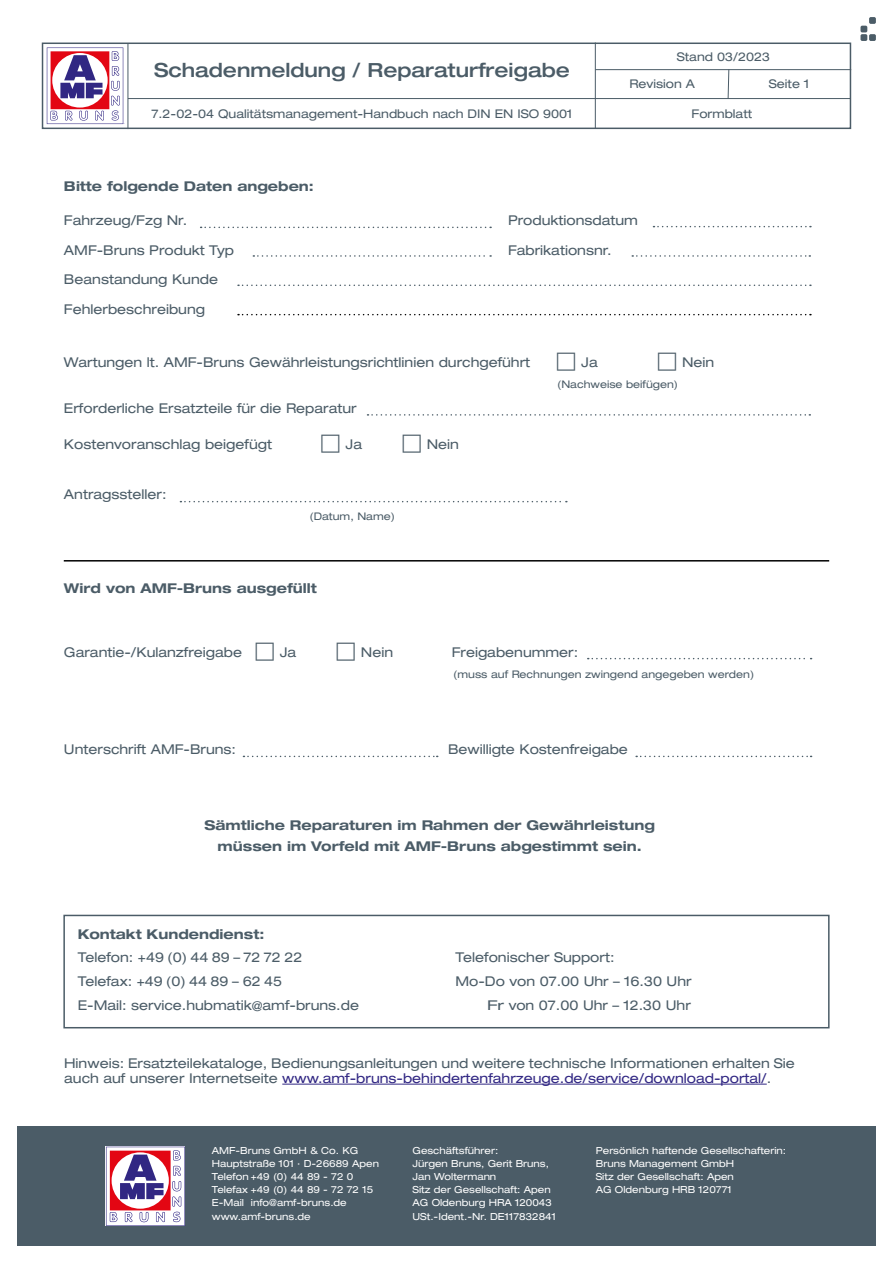
<style>
.page{position:relative;width:893px;height:1263px;background:#fff}
.page>*{position:absolute;margin:0;border:0;box-sizing:border-box;transform-origin:0 0}
.t1{font:500 expanded 19.5px "Helvetica Neue LT Std";color:#4b5c67}
.t2{font:expanded 13.5px/23.7px "Helvetica Neue LT Std";color:#4b5c67}
.t3{font:700 expanded 13.5px/21px "Helvetica Neue LT Std";color:#4b5c67;text-align:center}
.t4{font:expanded 13.5px "Helvetica Neue LT Std";color:#4b5c67;scale:1.2 1}
.t5{font:expanded 12px "Helvetica Neue";color:#4b5c67}
.t6{font:expanded 10.5px "Helvetica Neue LT Std";color:#4b5c67}
.t7{font:expanded 9.75px/13.2px "Helvetica Neue LT Std";color:#fff}
.s1{color:#312783}
</style>
<div class="page">
<svg style="left:47px;top:48px;width:76px;height:76px"></svg>
<div style="left:42px;top:43px;width:809px;height:86px;border:2px solid #4b5c67"></div>
<div style="left:869px;top:17px;width:7px;height:7px;background:#4b5c67;border-radius:2px"></div>
<div style="left:860px;top:26px;width:7px;height:6px;background:#4b5c67;border-radius:2px"></div>
<div style="left:860px;top:34px;width:7px;height:7px;background:#4b5c67;border-radius:2px"></div>
<div style="left:869px;top:34px;width:7px;height:7px;background:#4b5c67;border-radius:2px"></div>
<hr style="left:128px;top:98px;width:722px;height:1px;background:#4b5c67">
<hr style="left:595px;top:69px;width:256px;height:1px;background:#4b5c67">
<hr style="left:595px;top:43px;width:1px;height:85px;background:#4b5c67">
<svg style="left:727px;top:69px;width:3px;height:31px"></svg>
<hr style="left:128px;top:43px;width:1px;height:86px;background:#4b5c67">
<svg style="left:201px;top:227px;width:290px;height:1px"></svg>
<svg style="left:253px;top:255px;width:238px;height:2px"></svg>
<svg style="left:238px;top:285px;width:573px;height:1px"></svg>
<svg style="left:238px;top:314px;width:573px;height:1px"></svg>
<svg style="left:588px;top:658px;width:224px;height:1px"></svg>
<svg style="left:367px;top:414px;width:443px;height:2px"></svg>
<hr style="left:64px;top:560px;width:765px;height:1px;background:#000">
<svg style="left:180px;top:501px;width:387px;height:1px"></svg>
<svg style="left:243px;top:756px;width:195px;height:1px"></svg>
<svg style="left:632px;top:255px;width:178px;height:2px"></svg>
<svg style="left:653px;top:226px;width:158px;height:1px"></svg>
<svg style="left:636px;top:756px;width:176px;height:1px"></svg>
<div style="left:63px;top:915px;width:767px;height:113px;border:2px solid #4b5c67"></div>
<hr style="left:282px;top:1084px;width:485px;height:1px;background:#312783">
<div style="left:17px;top:1126px;width:859px;height:120px;background:#4b5c67"></div>
<svg style="left:106px;top:1147px;width:79px;height:79px;background:#c89eb7"></svg>
<h1 class="t1" style="left:154px;top:58px;width:417px">Schadenmeldung / Reparaturfreigabe</h1>
<p class="t5" style="left:151px;top:107px;width:423px">7.2-02-04 Qualitätsmanagement-Handbuch nach DIN EN ISO 9001</p>
<p class="t5" style="left:677px;top:49px;width:95px">Stand 03/2023</p>
<p class="t5" style="left:629px;top:77px;width:67px">Revision A</p>
<p class="t5" style="left:692px;top:106px;width:62px">Formblatt</p>
<p class="t5" style="left:769px;top:77px;width:42px">Seite 1</p>
<p class="t3" style="left:64px;top:176px;width:251px">Bitte folgende Daten angeben:</p>
<p class="t2" style="left:64px;top:208px;width:125px">Fahrzeug/Fzg Nr.</p>
<p class="t2" style="left:508px;top:208px;width:131px">Produktionsdatum</p>
<p class="t2" style="left:64px;top:238px;width:172px">AMF-Bruns Produkt Typ</p>
<p class="t2" style="left:508px;top:238px;width:105px">Fabrikationsnr.</p>
<p class="t2" style="left:64px;top:264px;width:156px;line-height:29.5px">Beanstandung Kunde<br>Fehlerbeschreibung</p>
<p class="t2" style="left:64px;top:350px;width:468px">Wartungen lt. AMF-Bruns Gewährleistungsrichtlinien durchgeführt</p>
<p class="t2" style="left:581px;top:350px;width:18px">Ja</p>
<p class="t2" style="left:682px;top:350px;width:34px">Nein</p>
<p class="t6" style="left:557px;top:377px;width:123px">(Nachweise beifügen)</p>
<p class="t2" style="left:64px;top:396px;width:294px">Erforderliche Ersatzteile für die Reparatur</p>
<p class="t2" style="left:64px;top:432px;width:210px">Kostenvoranschlag beigefügt</p>
<p class="t2" style="left:346px;top:432px;width:18px">Ja</p>
<p class="t2" style="left:427px;top:432px;width:34px">Nein</p>
<p class="t2" style="left:64px;top:482px;width:104px">Antragssteller:</p>
<p class="t6" style="left:309px;top:510px;width:87px">(Datum, Name)</p>
<p class="t3" style="left:64px;top:577px;width:254px">Wird von AMF-Bruns ausgefüllt</p>
<p class="t2" style="left:64px;top:640px;width:180px">Garantie-/Kulanzfreigabe</p>
<p class="t2" style="left:280px;top:640px;width:18px">Ja</p>
<p class="t2" style="left:361px;top:640px;width:34px">Nein</p>
<p class="t2" style="left:452px;top:640px;width:128px">Freigabenummer:</p>
<p class="t6" style="left:453px;top:668px;width:302px">(muss auf Rechnungen zwingend angegeben werden)</p>
<p class="t2" style="left:64px;top:737px;width:174px">Unterschrift AMF-Bruns:</p>
<p class="t2" style="left:448px;top:737px;width:181px">Bewilligte Kostenfreigabe</p>
<p class="t3" style="left:204px;top:814px;width:452px">Sämtliche Reparaturen im Rahmen der Gewährleistung müssen im Vorfeld mit AMF-Bruns abgestimmt sein.</p>
<p class="t3" style="left:78px;top:923px;width:188px">Kontakt Kundendienst:</p>
<p class="t2" style="left:78px;top:945px;width:283px">Telefon: +49 (0) 44 89 – 72 72 22<br>Telefax: +49 (0) 44 89 – 62 45<br>E-Mail: service.hubmatik@amf-bruns.de</p>
<p class="t2" style="left:455px;top:945px;width:161px">Telefonischer Support:</p>
<p class="t2" style="left:455px;top:969px;width:238px">Mo-Do von 07.00 Uhr – 16.30 Uhr</p>
<p class="t4" style="left:487px;top:997px;width:171px">Fr von 07.00 Uhr – 12.30 Uhr</p>
<p class="t2" style="left:64px;top:1055px;width:732px;line-height:15px">Hinweis: Ersatzteilekataloge, Bedienungsanleitungen und weitere technische Informationen erhalten Sie auch auf unserer Internetseite <span class="s1">www.amf-bruns-behindertenfahrzeuge.de/service/download-portal/</span>.</p>
<p class="t7" style="left:212px;top:1143px;width:169px">AMF-Bruns GmbH &amp; Co. KG<br>Hauptstraße 101 · D-26689 Apen<br>Telefon +49 (0) 44 89 - 72 0<br>Telefax +49 (0) 44 89 - 72 72 15<br>E-Mail info@amf-bruns.de www.amf-bruns.de</p>
<p class="t7" style="left:412px;top:1143px;width:145px">Geschäftsführer:<br>Jürgen Bruns, Gerit Bruns,<br>Jan Woltermann<br>Sitz der Gesellschaft: Apen<br>AG Oldenburg HRA 120043<br>USt.-Ident.-Nr. DE117832841</p>
<p class="t7" style="left:596px;top:1143px;width:192px">Persönlich haftende Gesellschafterin:<br>Bruns Management GmbH<br>Sitz der Gesellschaft: Apen<br>AG Oldenburg HRB 120771</p>
</div>
